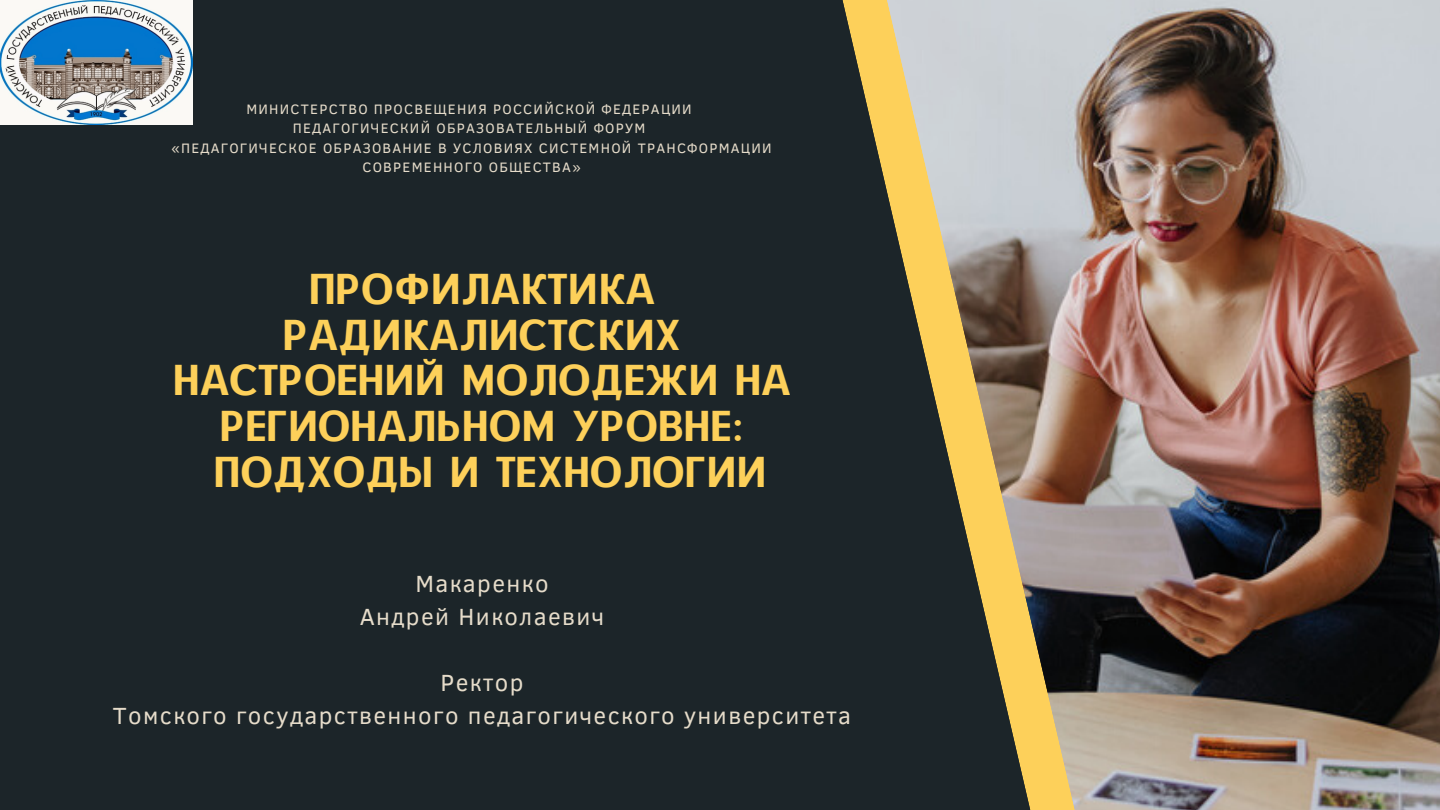
<style>
.page{position:relative;width:1440px;height:810px;background:#fff}
.page>*{position:absolute;margin:0;border:0;box-sizing:border-box;transform-origin:0 0}
.t1{font:42px/45.8px "CAT Neuzeit";letter-spacing:.025em;color:#fdd05a;text-align:center}
.t2{font:24px/33px "Clear Sans";letter-spacing:.06em;color:#e6dcca;text-align:center}
.t3{font:14px/19.5px "Clear Sans";letter-spacing:.09em;color:#e6dcca;text-align:center}
</style>
<div class="page">
<img style="left:1075px;top:0;width:365px;height:810px">
<div style="left:0;top:0;width:842px;height:810px;background:#1c2529"></div>
<svg style="left:842px;top:0;width:233px;height:810px;background:#7f7862"></svg>
<img style="left:0;top:0;width:193px;height:124px">
<p class="t3" style="left:171px;top:98px;width:602px">МИНИСТЕРСТВО ПРОСВЕЩЕНИЯ РОССИЙСКОЙ ФЕДЕРАЦИИ<br>ПЕДАГОГИЧЕСКИЙ ОБРАЗОВАТЕЛЬНЫЙ ФОРУМ<br>«ПЕДАГОГИЧЕСКОЕ ОБРАЗОВАНИЕ В УСЛОВИЯХ СИСТЕМНОЙ ТРАНСФОРМАЦИИ СОВРЕМЕННОГО ОБЩЕСТВА»</p>
<h1 class="t1" style="left:174px;top:265px;width:618px">ПРОФИЛАКТИКА<br>РАДИКАЛИСТСКИХ<br>НАСТРОЕНИЙ МОЛОДЕЖИ НА<br>РЕГИОНАЛЬНОМ УРОВНЕ:<br>ПОДХОДЫ И ТЕХНОЛОГИИ</h1>
<h2 class="t2" style="left:360px;top:566px;width:246px">Макаренко<br>Андрей Николаевич</h2>
<h2 class="t2" style="left:113px;top:665px;width:740px">Ректор<br>Томского государственного педагогического университета</h2>
</div>
